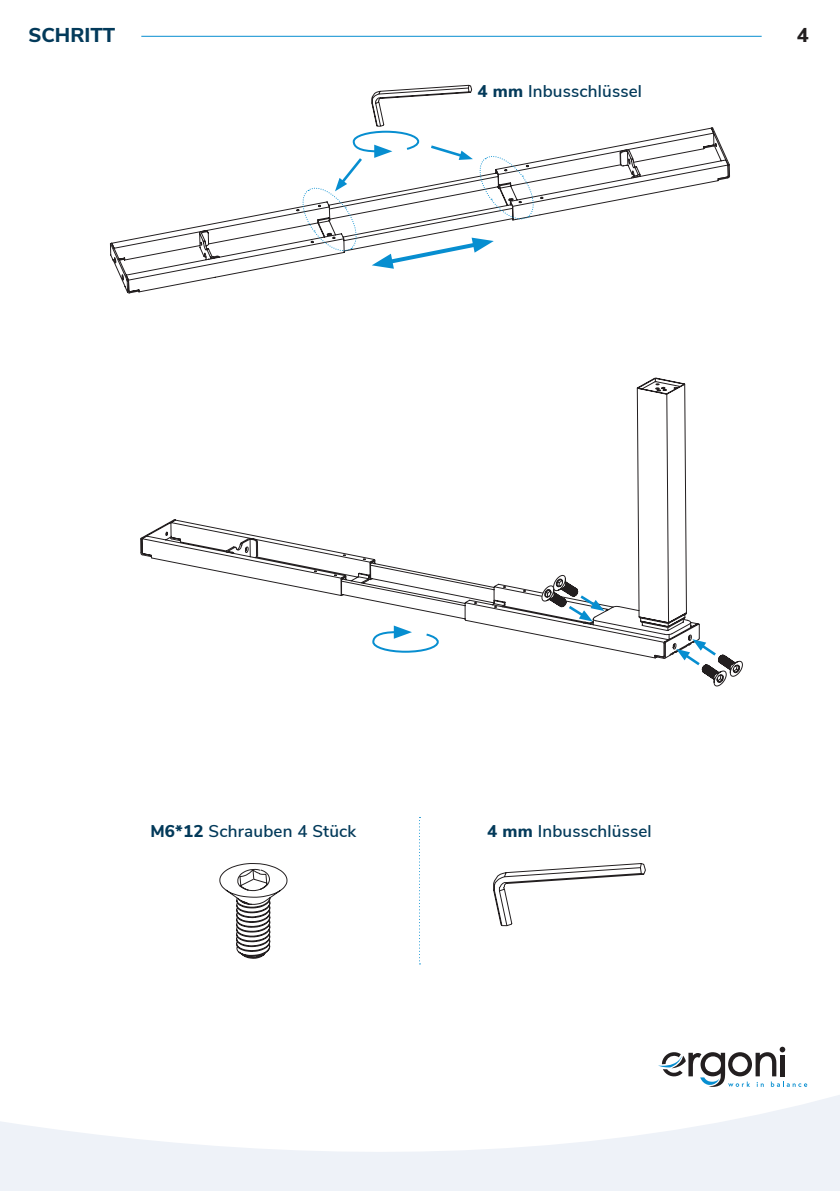
<style>
.page{position:relative;width:840px;height:1191px;background:#fff}
.page>*{position:absolute;margin:0;border:0;box-sizing:border-box;transform-origin:0 0}
.t1{font:800 20px "Nunito Sans";color:#033a5a}
.Kapitel_Nr{font:800 20px "Nunito Sans";color:#231f20}
.Beschreibungstext_8_5_Pt{font:600 17px "Nunito Sans";letter-spacing:.01em;color:#033a5a}
.s1{font-weight:800}
</style>
<div class="page">
<hr style="left:141px;top:36px;width:620px;height:1px;background:#078ed0">
<svg style="left:0;top:1083px;width:839px;height:108px;fill:#f4f7fa"></svg>
<svg style="left:658px;top:1046px;width:148px;height:41px"></svg>
<svg style="left:110px;top:206px;width:190px;height:87px"></svg>
<svg style="left:140px;top:378px;width:559px;height:281px"></svg>
<svg style="left:493px;top:863px;width:152px;height:63px"></svg>
<svg style="left:419px;top:817px;width:1px;height:147px"></svg>
<svg style="left:219px;top:863px;width:68px;height:95px"></svg>
<svg style="left:675px;top:639px;width:67px;height:47px"></svg>
<svg style="left:541px;top:575px;width:63px;height:46px"></svg>
<svg style="left:300px;top:85px;width:429px;height:184px"></svg>
<svg style="left:371px;top:625px;width:68px;height:28px"></svg>
<p class="t1" style="left:28px;top:21px;width:88px">SCHRITT</p>
<p class="Kapitel_Nr" style="left:796px;top:21px;width:13px">4</p>
<p class="Beschreibungstext_8_5_Pt" style="left:477px;top:78px;width:166px"><span class="s1">4 mm</span> Inbusschlüssel</p>
<p class="Beschreibungstext_8_5_Pt" style="left:150px;top:818px;width:207px"><span class="s1">M6*12</span> Schrauben 4 Stück</p>
<p class="Beschreibungstext_8_5_Pt" style="left:487px;top:818px;width:166px"><span class="s1">4 mm</span> Inbusschlüssel</p>
</div>
